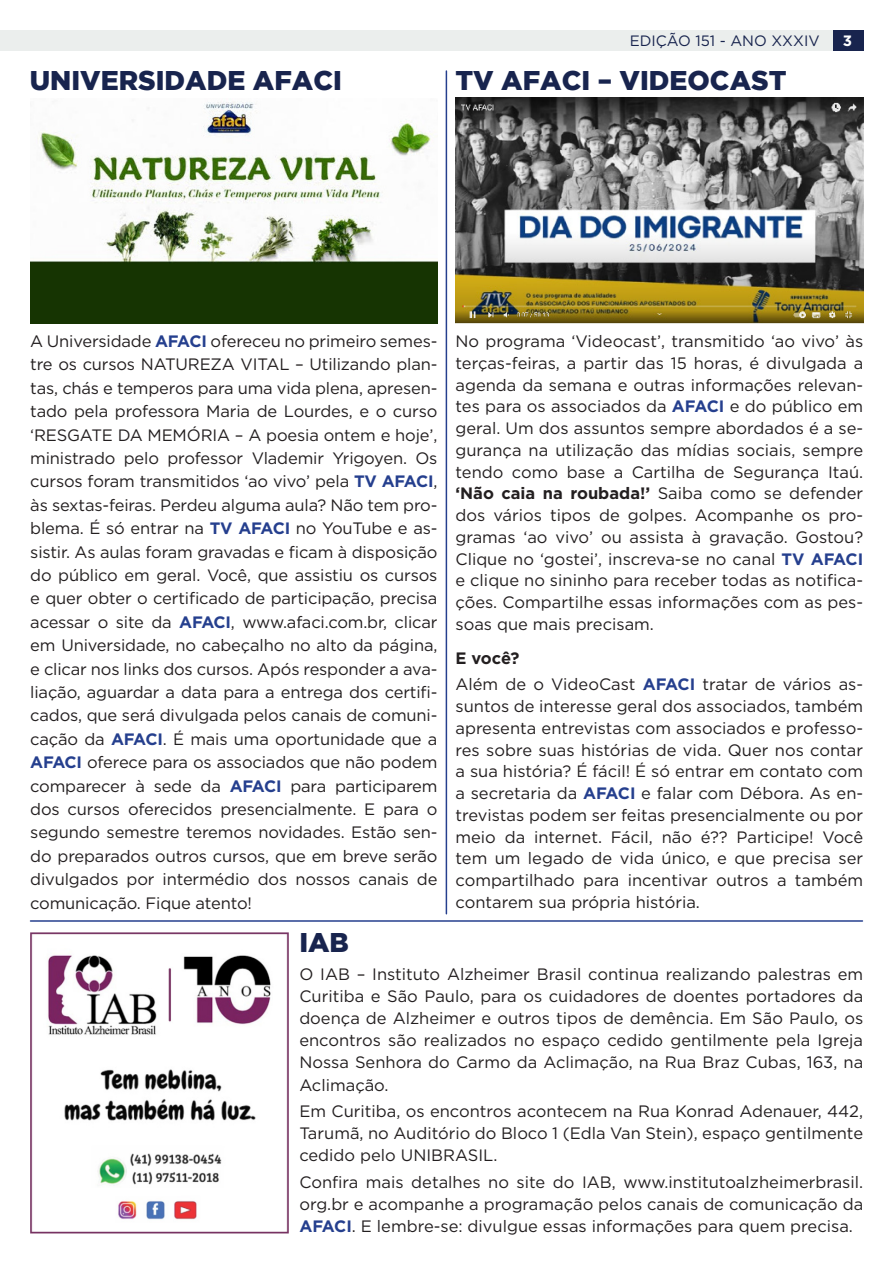
<style>
.page{position:relative;width:893px;height:1263px;background:#fff}
.page>*{position:absolute;margin:0;border:0;box-sizing:border-box;transform-origin:0 0}
.Título_1{font:900 27px "Gotham";color:#18244e}
.Texto-Item{font:16.5px/21.8px "Gotham";color:#231f20;text-align:justify}
.Texto-11-13_5{font:16.5px/23.4px "Gotham";letter-spacing:-.01em;color:#231f20;text-align:justify}
.Texto-Item-2{font:700 16.5px "Gotham";color:#231f20}
.t1{font:15px "Gotham";color:#18244e}
.t2{font:700 15px "Gotham";color:#fff}
.s1{font-weight:700;color:#253f8e}
.s2{font-weight:700}
</style>
<div class="page">
<div style="left:832px;top:30px;width:31px;height:20px;background:#18244e"></div>
<div style="left:0;top:30px;width:832px;height:20px;background:#ebeeed"></div>
<img style="left:455px;top:98px;width:408px;height:225px">
<img style="left:30px;top:102px;width:407px;height:221px">
<hr style="left:446px;top:71px;width:1px;height:843px;background:#253f8e">
<hr style="left:31px;top:920px;width:831px;height:2px;background:#253f8e">
<img style="left:30px;top:932px;width:258px;height:301px">
<p class="Título_1" style="left:30px;top:65px;width:314px">UNIVERSIDADE AFACI</p>
<p class="t1" style="left:630px;top:31px;width:191px">EDIÇÃO 151 - ANO XXXIV</p>
<p class="t2" style="left:843px;top:31px;width:11px">3</p>
<p class="Título_1" style="left:455px;top:65px;width:333px">TV AFACI – VIDEOCAST</p>
<p class="Texto-11-13_5" style="left:30px;top:329px;width:409px">A Universidade <span class="s1">AFACI</span> ofereceu no primeiro semes&shy;tre os cursos NATUREZA VITAL – Utilizando plan&shy;tas, chás e temperos para uma vida plena, apresen&shy;tado pela professora Maria de Lourdes, e o curso ‘RESGATE DA MEMÓRIA – A poesia ontem e hoje’, ministrado pelo professor Vlademir Yrigoyen. Os cursos foram transmitidos ‘ao vivo’ pela <span class="s1">TV AFACI</span>, às sextas-feiras. Perdeu alguma aula? Não tem pro&shy;blema. É só entrar na <span class="s1">TV AFACI</span> no YouTube e as&shy;sistir. As aulas foram gravadas e ficam à disposição do público em geral. Você, que assistiu os cursos e quer obter o certificado de participação, precisa acessar o site da <span class="s1">AFACI</span>, www.afaci.com.br, clicar em Universidade, no cabeçalho no alto da página, e clicar nos links dos cursos. Após responder a ava&shy;liação, aguardar a data para a entrega dos certifi&shy;cados, que será divulgada pelos canais de comuni&shy;cação da <span class="s1">AFACI</span>. É mais uma oportunidade que a <span class="s1">AFACI</span> oferece para os associados que não podem comparecer à sede da <span class="s1">AFACI</span> para participarem dos cursos oferecidos presencialmente. E para o segundo semestre teremos novidades. Estão sen&shy;do preparados outros cursos, que em breve serão divulgados por intermédio dos nossos canais de comunicação. Fique atento!</p>
<p class="Texto-Item" style="left:455px;top:330px;width:409px">No programa ‘Videocast’, transmitido ‘ao vivo’ às terças-feiras, a partir das 15 horas, é divulgada a agenda da semana e outras informações relevan&shy;tes para os associados da <span class="s1">AFACI</span> e do público em geral. Um dos assuntos sempre abordados é a se&shy;gurança na utilização das mídias sociais, sempre tendo como base a Cartilha de Segurança Itaú. <span class="s2">‘Não caia na roubada!’</span> Saiba como se defender dos vários tipos de golpes. Acompanhe os pro&shy;gramas ‘ao vivo’ ou assista à gravação. Gostou?<br>Clique no ‘gostei’, inscreva-se no canal <span class="s1">TV AFACI </span>e clique no sininho para receber todas as notifica&shy;ções. Compartilhe essas informações com as pes&shy;soas que mais precisam.</p>
<p class="Texto-Item-2" style="left:455px;top:647px;width:65px">E você?</p>
<p class="Texto-Item" style="left:455px;top:673px;width:409px">Além de o VideoCast <span class="s1">AFACI</span> tratar de vários as&shy;suntos de interesse geral dos associados, também apresenta entrevistas com associados e professo&shy;res sobre suas histórias de vida. Quer nos contar a sua história? É fácil! É só entrar em contato com a secretaria da <span class="s1">AFACI</span> e falar com Débora. As en&shy;trevistas podem ser feitas presencialmente ou por meio da internet. Fácil, não é?? Participe! Você tem um legado de vida único, e que precisa ser compartilhado para incentivar outros a também contarem sua própria história.</p>
<p class="Título_1" style="left:299px;top:927px;width:51px">IAB</p>
<p class="Texto-Item" style="left:299px;top:962px;width:565px;line-height:22.2px">O IAB – Instituto Alzheimer Brasil continua realizando palestras em Curitiba e São Paulo, para os cuidadores de doentes portadores da doença de Alzheimer e outros tipos de demência. Em São Paulo, os encontros são realizados no espaço cedido gentilmente pela Igreja Nossa Senhora do Carmo da Aclimação, na Rua Braz Cubas, 163, na Aclimação.</p>
<p class="Texto-Item" style="left:299px;top:1100px;width:565px;line-height:22.2px">Em Curitiba, os encontros acontecem na Rua Konrad Adenauer, 442, Tarumã, no Auditório do Bloco 1 (Edla Van Stein), espaço gentilmente cedido pelo UNIBRASIL.</p>
<p class="Texto-Item" style="left:299px;top:1170px;width:565px;line-height:22.2px">Confira mais detalhes no site do IAB, www.institutoalzheimerbrasil. org.br e acompanhe a programação pelos canais de comunicação da <span class="s1">AFACI</span>. E lembre-se: divulgue essas informações para quem precisa.</p>
</div>
